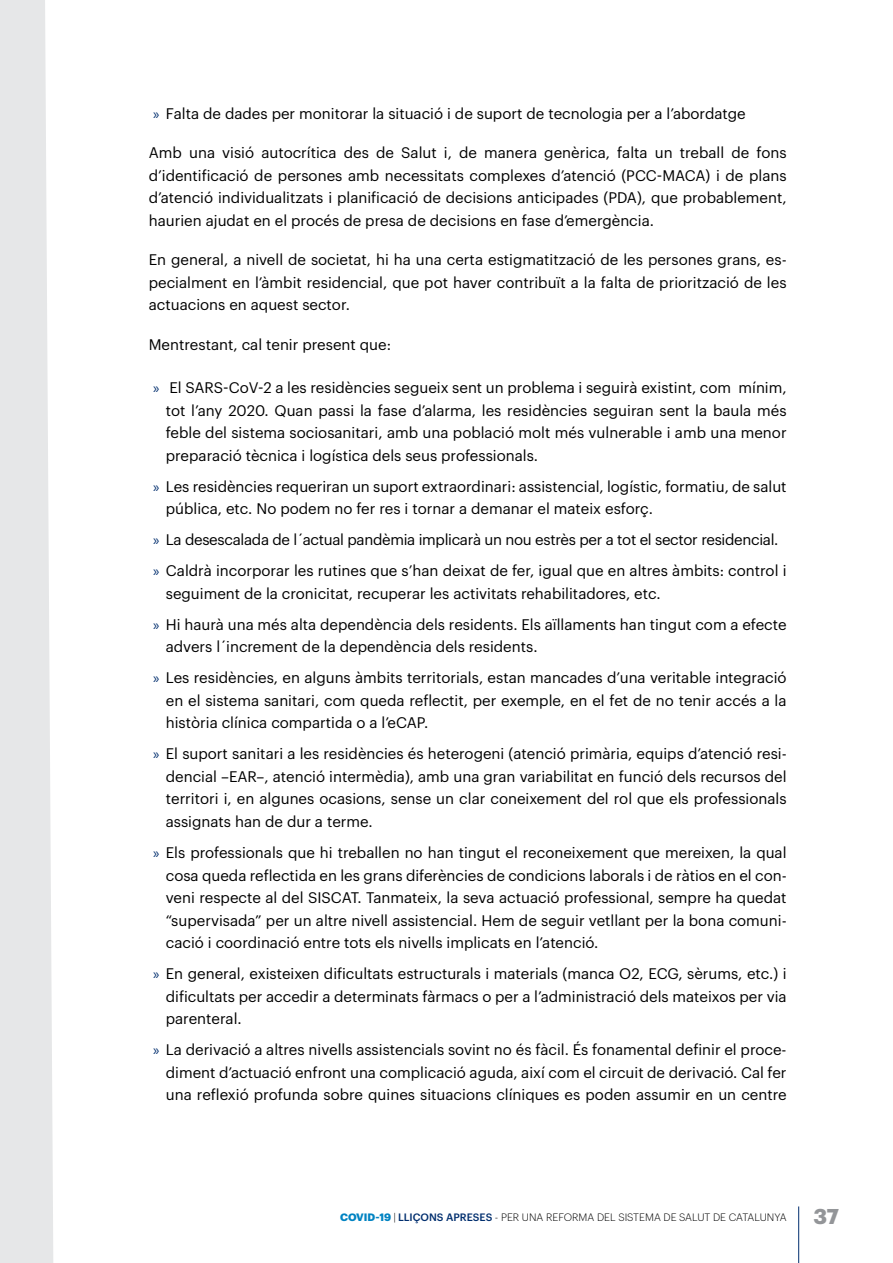
<style>
.page{position:relative;width:893px;height:1263px;background:#fff}
.page>*{position:absolute;margin:0;border:0;box-sizing:border-box;transform-origin:0 0}
.t1{font:700 21px "Graphik";color:#939598}
.t2{font:15px/22.5px "Graphik";color:#000;text-align:justify}
.t3{font:300 10.5px "Graphik";color:#000}
.s1{font-family:"Myriad Pro";color:#002e6e}
.s2{font-weight:700;color:#0083c2}
.s3{font-weight:500;color:#002e6e}
</style>
<div class="page">
<hr style="left:798px;top:1206px;width:1px;height:57px;background:#002e6e">
<svg style="left:0;top:0;width:53px;height:1263px;background:#e7e8e9"></svg>
<p class="t2" style="left:153px;top:101px;width:594px"><span class="s1">»</span> Falta de dades per monitorar la situació i de suport de tecnologia per a l’abordatge</p>
<p class="t2" style="left:149px;top:140px;width:639px">Amb una visió autocrítica des de Salut i, de manera genèrica, falta un treball de fons d’identificació de persones amb necessitats complexes d’atenció (PCC-MACA) i de plans d’atenció individualitzats i planificació de decisions anticipades (PDA), que probablement, haurien ajudat en el procés de presa de decisions en fase d’emergència.</p>
<p class="t2" style="left:149px;top:247px;width:639px">En general, a nivell de societat, hi ha una certa estigmatització de les persones grans, es&shy;pecialment en l’àmbit residencial, que pot haver contribuït a la falta de priorització de les actuacions en aquest sector.</p>
<p class="t2" style="left:149px;top:332px;width:244px">Mentrestant, cal tenir present que:</p>
<p class="t2" style="left:166px;top:375px;width:622px;text-indent:-13px"><span class="s1">»</span> El SARS-CoV-2 a les residències segueix sent un problema i seguirà existint, com mínim, tot l’any 2020. Quan passi la fase d’alarma, les residències seguiran sent la baula més feble del sistema sociosanitari, amb una població molt més vulnerable i amb una menor preparació tècnica i logística dels seus professionals.</p>
<p class="t2" style="left:166px;top:474px;width:622px;text-indent:-13px"><span class="s1">»</span> Les residències requeriran un suport extraordinari: assistencial, logístic, formatiu, de salut pública, etc. No podem no fer res i tornar a demanar el mateix esforç.</p>
<p class="t2" style="left:153px;top:523px;width:635px;line-height:31px"><span class="s1">»</span> La desescalada de l´actual pandèmia implicarà un nou estrès per a tot el sector residencial. <span class="s1">»</span> Caldrà incorporar les rutines que s’han deixat de fer, igual que en altres àmbits: control i</p>
<p class="t2" style="left:153px;top:577px;width:635px;line-height:31px;text-indent:13px">seguiment de la cronicitat, recuperar les activitats rehabilitadores, etc.<br><span class="s1">»</span> Hi haurà una més alta dependència dels residents. Els aïllaments han tingut com a efecte</p>
<p class="t2" style="left:153px;top:630px;width:635px;line-height:31px;text-indent:13px">advers l´increment de la dependència dels residents.<br><span class="s1">»</span> Les residències, en alguns àmbits territorials, estan mancades d’una veritable integració</p>
<p class="t2" style="left:166px;top:688px;width:622px">en el sistema sanitari, com queda reflectit, per exemple, en el fet de no tenir accés a la història clínica compartida o a l’eCAP.</p>
<p class="t2" style="left:166px;top:741px;width:622px;text-indent:-13px"><span class="s1">»</span> El suport sanitari a les residències és heterogeni (atenció primària, equips d’atenció resi&shy;dencial –EAR–, atenció intermèdia), amb una gran variabilitat en funció dels recursos del territori i, en algunes ocasions, sense un clar coneixement del rol que els professionals assignats han de dur a terme.</p>
<p class="t2" style="left:166px;top:840px;width:622px;text-indent:-13px"><span class="s1">»</span> Els professionals que hi treballen no han tingut el reconeixement que mereixen, la qual cosa queda reflectida en les grans diferències de condicions laborals i de ràtios en el con&shy;veni respecte al del SISCAT. Tanmateix, la seva actuació professional, sempre ha quedat “supervisada” per un altre nivell assistencial. Hem de seguir vetllant per la bona comuni&shy;cació i coordinació entre tots els nivells implicats en l’atenció.</p>
<p class="t2" style="left:166px;top:961px;width:622px;text-indent:-13px"><span class="s1">»</span> En general, existeixen dificultats estructurals i materials (manca O2, ECG, sèrums, etc.) i dificultats per accedir a determinats fàrmacs o per a l’administració dels mateixos per via parenteral.</p>
<p class="t2" style="left:166px;top:1037px;width:622px;text-indent:-13px"><span class="s1">»</span> La derivació a altres nivells assistencials sovint no és fàcil. És fonamental definir el proce&shy;diment d’actuació enfront una complicació aguda, així com el circuit de derivació. Cal fer una reflexió profunda sobre quines situacions clíniques es poden assumir en un centre</p>
<p class="t3" style="left:340px;top:1209px;width:448px"><span class="s2">COVID-19</span> | <span class="s3">LLIÇONS APRESES</span> - PER UNA REFORMA DEL SISTEMA DE SALUT DE CATALUNYA</p>
<h1 class="t1" style="left:813px;top:1200px;width:27px">37</h1>
</div>
